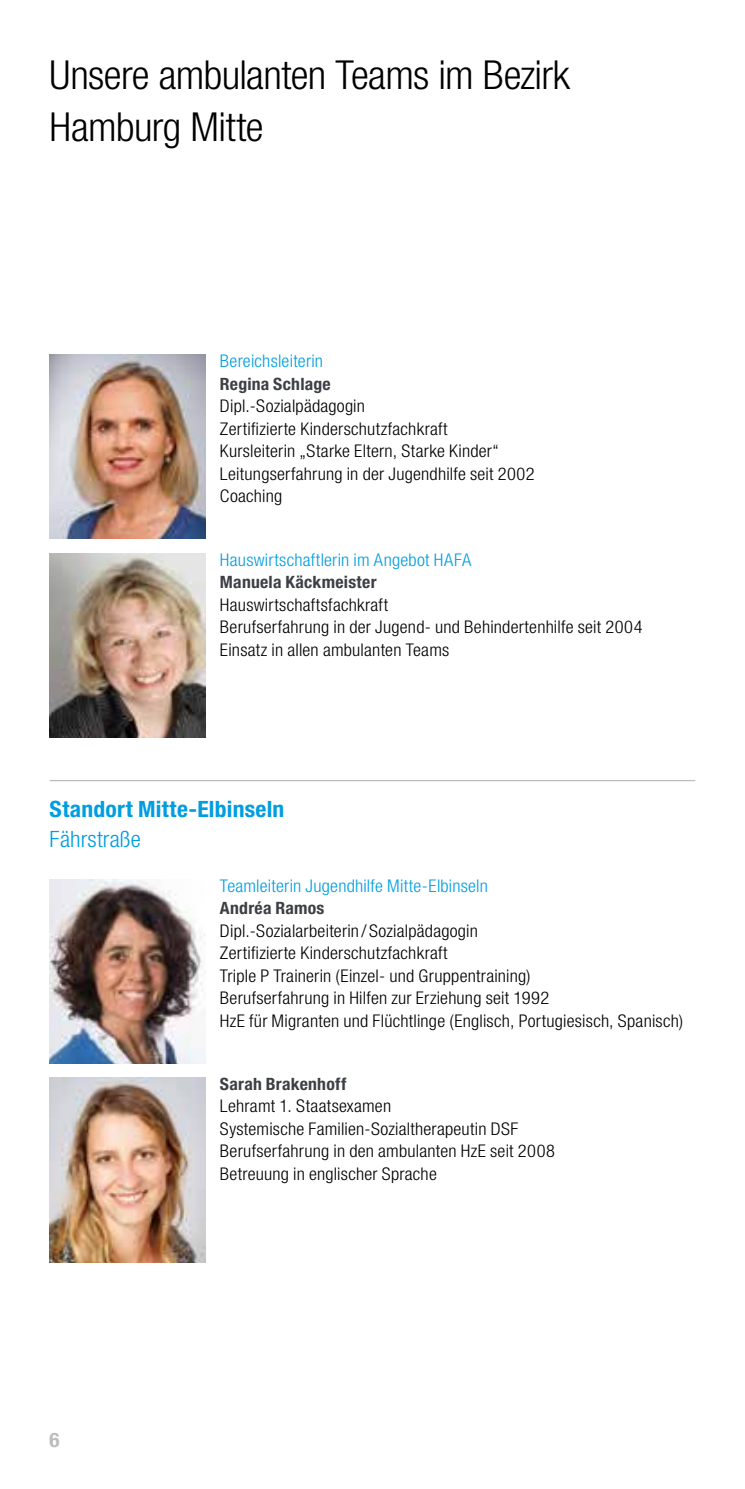
<style>
.page{position:relative;width:745px;height:1489px;background:#fff}
.page>*{position:absolute;margin:0;border:0;box-sizing:border-box;transform-origin:0 0}
.t1{font:300 condensed 40px/52.5px "Helvetica Neue LT Std";letter-spacing:-.015em;color:#000;scale:1.04 1}
.t2{font:700 condensed 22.5px "Helvetica Neue LT Pro";letter-spacing:.01em;color:#009ee0;scale:1.05 1}
.t3{font:300 condensed 22.5px "Helvetica Neue LT Std";letter-spacing:.01em;color:#009ee0;scale:1.05 1}
.t4{font:700 condensed 20px "Helvetica Neue LT Pro";color:#bbbdbe;scale:1.05 1}
.t5{font:300 condensed 17.5px/22.5px "Helvetica Neue LT Std";letter-spacing:.01em;color:#000;scale:1.05 1}
.t6{font:300 condensed 17.5px "Helvetica Neue LT Std";letter-spacing:.01em;color:#009ee0;scale:1.05 1}
.t7{font:700 condensed 17px "Helvetica Neue LT Pro";letter-spacing:.015em;color:#3c3f45;scale:1.04 1}
</style>
<div class="page">
<img style="left:50px;top:354px;width:156px;height:185px">
<img style="left:50px;top:553px;width:156px;height:184px">
<hr style="left:50px;top:780px;width:644px;height:1px;background:#bbbdbe">
<img style="left:50px;top:879px;width:156px;height:184px">
<img style="left:50px;top:1077px;width:156px;height:184px">
<h1 class="t1" style="left:50px;top:48px;width:501px">Unsere ambulanten Teams im Bezirk<br>Hamburg Mitte</h1>
<p class="t6" style="left:220px;top:350px;width:100px">Bereichsleiterin</p>
<p class="t7" style="left:220px;top:373px;width:108px">Regina Schlage</p>
<p class="t5" style="left:220px;top:394px;width:301px">Dipl.-Sozialpädagogin<br>Zertifizierte Kinderschutzfachkraft<br>Kursleiterin „Starke Eltern, Starke Kinder“ Leitungserfahrung in der Jugendhilfe seit 2002<br>Coaching</p>
<p class="t6" style="left:220px;top:549px;width:241px">Hauswirtschaftlerin im Angebot HAFA</p>
<p class="t7" style="left:220px;top:572px;width:152px">Manuela Käckmeister</p>
<p class="t5" style="left:220px;top:593px;width:403px">Hauswirtschaftsfachkraft<br>Berufserfahrung in der Jugend- und Behindertenhilfe seit 2004<br>Einsatz in allen ambulanten Teams</p>
<p class="t2" style="left:50px;top:795px;width:225px">Standort Mitte-Elbinseln</p>
<p class="t3" style="left:50px;top:825px;width:88px">Fährstraße</p>
<p class="t6" style="left:220px;top:875px;width:256px">Teamleiterin Jugendhilfe Mitte-Elbinseln</p>
<p class="t7" style="left:220px;top:898px;width:102px">Andréa Ramos</p>
<p class="t5" style="left:220px;top:919px;width:442px">Dipl.-Sozialarbeiterin / Sozialpädagogin<br>Zertifizierte Kinderschutzfachkraft<br>Triple P Trainerin (Einzel- und Gruppentraining)<br>Berufserfahrung in Hilfen zur Erziehung seit 1992<br>HzE für Migranten und Flüchtlinge (Englisch, Portugiesisch, Spanisch)</p>
<p class="t4" style="left:50px;top:1427px;width:11px">6</p>
<p class="t7" style="left:220px;top:1073px;width:123px">Sarah Brakenhoff</p>
<p class="t5" style="left:220px;top:1094px;width:320px">Lehramt 1. Staatsexamen<br>Systemische Familien-Sozialtherapeutin DSF Berufserfahrung in den ambulanten HzE seit 2008<br>Betreuung in englischer Sprache</p>
</div>
